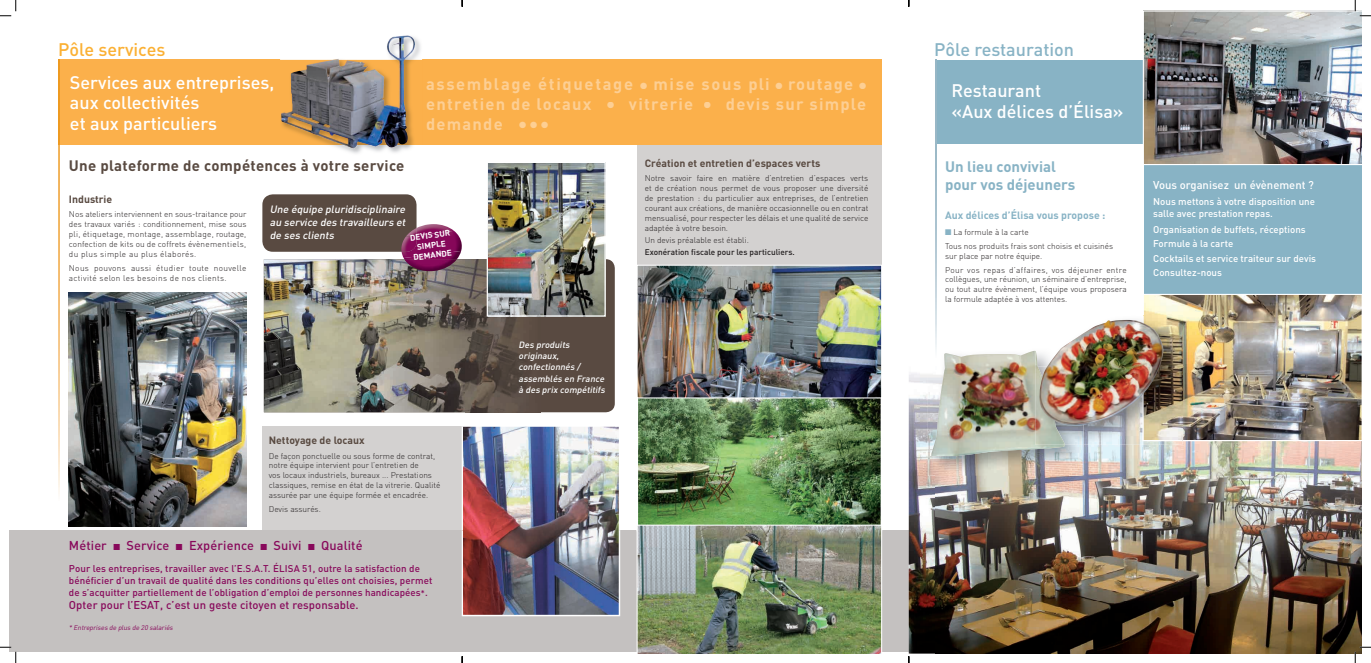
<style>
.page{position:relative;width:1371px;height:663px;background:#fff}
.page>*{position:absolute;margin:0;border:0;box-sizing:border-box;transform-origin:0 0}
.t1{font:500 18px/20.2px "DIN";color:#fff}
.t2{font:500 18px "DIN";color:#88b3c5}
.t3{font:500 18px "DIN";color:#fbb033}
.t4{font:700 16.5px/19.8px "DIN";letter-spacing:.075em;color:#fdcf94;text-align:justify}
.t5{font:700 15px "DIN";letter-spacing:.02em;color:#594a41}
.t6{font:700 15px/18px "DIN";color:#88b3c5}
.t7{font:500 12.75px "DIN";letter-spacing:.01em;color:#88095b}
.t8{font:500 11.25px "DIN";letter-spacing:.01em;color:#88095b}
.t9{font:500 11.25px "DIN";color:#fff}
.t10{font:italic 500 10.5px/13.1px "DIN";color:#fff;text-align:justify}
.t11{font:700 10.5px "DIN";color:#594a41}
.t12{font:700 10.5px "DIN";color:#88b3c5}
.t13{font:500 9.75px/11.7px "DIN";letter-spacing:.01em;color:#88095b}
.t14{font:500 9.75px/14.1px "DIN";color:#fff}
.t15{font:italic 500 9px/11.2px "DIN";color:#fff}
.t16{font:300 8.25px/9.9px "DIN";color:#231f20;text-align:justify}
.t17{font:300 8.25px/9.9px "DIN";letter-spacing:.04em;color:#231f20}
.t18{font:300 8.25px/13.6px "DIN";letter-spacing:.03em;color:#231f20}
.t19{font:500 8.25px "DIN";color:#231f20}
.t20{font:700 8.25px/9.9px "DIN";color:#fff;text-align:center}
.t21{font:italic 6.75px "DIN";color:#88095b}
.s1{font-size:8.25px}
.s2{color:#88b3c5}
</style>
<div class="page">
<div style="left:262px;top:426px;width:352px;height:119px;background:#d3d1d0"></div>
<div style="left:1144px;top:164px;width:217px;height:130px;background:#88b3c5"></div>
<div style="left:638px;top:121px;width:244px;height:200px;background:#d3d1d0"></div>
<div style="left:58px;top:60px;width:824px;height:85px;background:#fbb04b"></div>
<img style="left:288px;top:113px;width:31px;height:17px">
<img style="left:280px;top:38px;width:142px;height:22px">
<img style="left:339px;top:60px;width:74px;height:85px">
<img style="left:387px;top:35px;width:28px;height:25px">
<img style="left:346px;top:60px;width:53px;height:48px">
<div style="left:9px;top:530px;width:900px;height:121px;background:#c4c1c0"></div>
<div style="left:937px;top:60px;width:214px;height:84px;background:#88b3c5"></div>
<div style="left:541px;top:259px;width:74px;height:153px;background:#594a41"></div>
<img style="left:264px;top:259px;width:277px;height:153px">
<img style="left:489px;top:164px;width:115px;height:151px">
<div style="left:487px;top:162px;width:119px;height:155px;border:1px solid #fff"></div>
<img style="left:640px;top:398px;width:239px;height:127px">
<div style="left:637px;top:388px;width:245px;height:143px;border:2px solid #fff"></div>
<img style="left:461px;top:426px;width:159px;height:190px">
<svg style="left:935px;top:60px;width:2px;height:287px"></svg>
<img style="left:909px;top:373px;width:26px;height:281px">
<img style="left:1069px;top:441px;width:292px;height:213px">
<img style="left:935px;top:476px;width:134px;height:178px">
<img style="left:928px;top:350px;width:155px;height:126px">
<img style="left:931px;top:351px;width:134px;height:105px">
<img style="left:637px;top:525px;width:245px;height:129px">
<svg style="left:58px;top:145px;width:2px;height:349px"></svg>
<hr style="left:58px;top:60px;width:2px;height:85px;background:#ee9a20">
<div style="left:262px;top:194px;width:154px;height:58px;background:#594a41;border-radius:10px"></div>
<img style="left:69px;top:292px;width:177px;height:235px">
<img style="left:1143px;top:295px;width:218px;height:146px">
<img style="left:1065px;top:427px;width:117px;height:18px">
<img style="left:1035px;top:351px;width:30px;height:94px">
<img style="left:1143px;top:316px;width:39px;height:125px">
<img style="left:1038px;top:320px;width:126px;height:107px">
<img style="left:639px;top:267px;width:241px;height:129px">
<div style="left:637px;top:265px;width:245px;height:133px;border:1px solid #fff"></div>
<img style="left:416px;top:224px;width:38px;height:7px">
<img style="left:404px;top:258px;width:54px;height:1px">
<img style="left:404px;top:259px;width:53px;height:12px">
<img style="left:402px;top:231px;width:60px;height:27px">
<img style="left:401px;top:235px;width:15px;height:17px">
<svg style="left:0;top:0;width:17px;height:17px"></svg>
<svg style="left:0;top:647px;width:17px;height:16px"></svg>
<img style="left:1143px;top:0;width:228px;height:165px">
<svg style="left:1355px;top:647px;width:16px;height:16px"></svg>
<svg style="left:908px;top:0;width:2px;height:7px"></svg>
<svg style="left:908px;top:656px;width:2px;height:7px"></svg>
<h1 class="t3" style="left:58px;top:38px;width:109px">Pôle services</h1>
<h1 class="t2" style="left:934px;top:38px;width:141px">Pôle restauration</h1>
<h1 class="t1" style="left:70px;top:72px;width:206px">Services aux entreprises, aux collectivités<br>et aux particuliers</h1>
<h2 class="t4" style="left:426px;top:73px;width:442px">assemblage étiquetage ● mise sous pli ● routage ● entretien de locaux ● vitrerie ● devis sur simple demande ● ● ●</h2>
<h3 class="t5" style="left:69px;top:155px;width:337px">Une plateforme de compétences à votre service</h3>
<p class="t10" style="left:270px;top:202px;width:139px">Une équipe pluridisciplinaire au service des travailleurs et de ses clients</p>
<p class="t11" style="left:69px;top:192px;width:45px">Industrie</p>
<p class="t16" style="left:69px;top:209px;width:179px">Nos ateliers interviennent en sous-traitance pour des travaux variés : conditionnement, mise sous pli, étiquetage, montage, assemblage, routage, confection de kits ou de coffrets évènementiels, du plus simple au plus élaborés.</p>
<p class="t17" style="left:69px;top:263px;width:179px">Nous pouvons aussi étudier toute nouvelle activité selon les besoins de nos clients.</p>
<p class="t20" style="left:410px;top:232px;width:41px;rotate:-7deg">DEVIS SUR<br>SIMPLE<br>DEMANDE</p>
<p class="t11" style="left:269px;top:434px;width:98px">Nettoyage de locaux</p>
<p class="t16" style="left:269px;top:451px;width:173px;text-align:left">De façon ponctuelle ou sous forme de contrat, notre équipe intervient pour l’entretien de<br>vos locaux industriels, bureaux ... Prestations classiques, remise en état de la vitrerie. Qualité assurée par une équipe formée et encadrée.</p>
<p class="t16" style="left:269px;top:504px;width:54px">Devis assurés.</p>
<h3 class="t7" style="left:69px;top:538px;width:295px">Métier ■ Service ■ Expérience ■ Suivi ■ Qualité</h3>
<p class="t13" style="left:69px;top:563px;width:365px">Pour les entreprises, travailler avec l’E.S.A.T. ÉLISA 51, outre la satisfaction de bénéficier d’un travail de qualité dans les conditions qu’elles ont choisies, permet de s’acquitter partiellement de l’obligation d’emploi de personnes handicapées<span class="s1">*</span>.</p>
<h3 class="t8" style="left:69px;top:598px;width:291px">Opter pour l’ESAT, c’est un geste citoyen et responsable.</h3>
<p class="t21" style="left:69px;top:623px;width:107px">* Entreprises de plus de 20 salariés</p>
<p class="t15" style="left:519px;top:339px;width:90px">Des produits originaux, confectionnés / assemblés en France à des prix compétitifs</p>
<p class="t11" style="left:645px;top:156px;width:177px">Création et entretien d’espaces verts</p>
<p class="t16" style="left:645px;top:173px;width:225px">Notre savoir faire en matière d’entretien d’espaces verts et de création nous permet de vous proposer une diversité de prestation : du particulier aux entreprises, de l’entretien courant aux créations, de manière occasionnelle ou en contrat mensualisé, pour respecter les délais et une qualité de service adaptée à votre besoin.</p>
<p class="t16" style="left:645px;top:235px;width:106px">Un devis préalable est établi.</p>
<p class="t19" style="left:645px;top:246px;width:152px">Exonération fiscale pour les particuliers.</p>
<h1 class="t1" style="left:951px;top:80px;width:174px">Restaurant<br>«Aux délices d’Élisa»</h1>
<h3 class="t6" style="left:945px;top:157px;width:132px">Un lieu convivial pour vos déjeuners</h3>
<p class="t12" style="left:945px;top:208px;width:162px">Aux délices d’Élisa vous propose :</p>
<p class="t16" style="left:945px;top:225px;width:170px;line-height:13.6px"><span class="s2">■</span> La formule à la carte<br>Tous nos produits frais sont choisis et cuisinés</p>
<p class="t18" style="left:945px;top:249px;width:183px">sur place par notre équipe.<br>Pour vos repas d’affaires, vos déjeuner entre</p>
<p class="t16" style="left:945px;top:274px;width:183px">collègues, une réunion, un séminaire d’entreprise, ou tout autre évènement, l’équipe vous proposera la formule adaptée à vos attentes.</p>
<h3 class="t9" style="left:1153px;top:177px;width:162px">Vous organisez un évènement ?</h3>
<p class="t14" style="left:1153px;top:195px;width:163px;line-height:12px">Nous mettons à votre disposition une salle avec prestation repas.</p>
<p class="t14" style="left:1153px;top:222px;width:164px">Organisation de buffets, réceptions<br>Formule à la carte<br>Cocktails et service traiteur sur devis<br>Consultez-nous</p>
</div>
